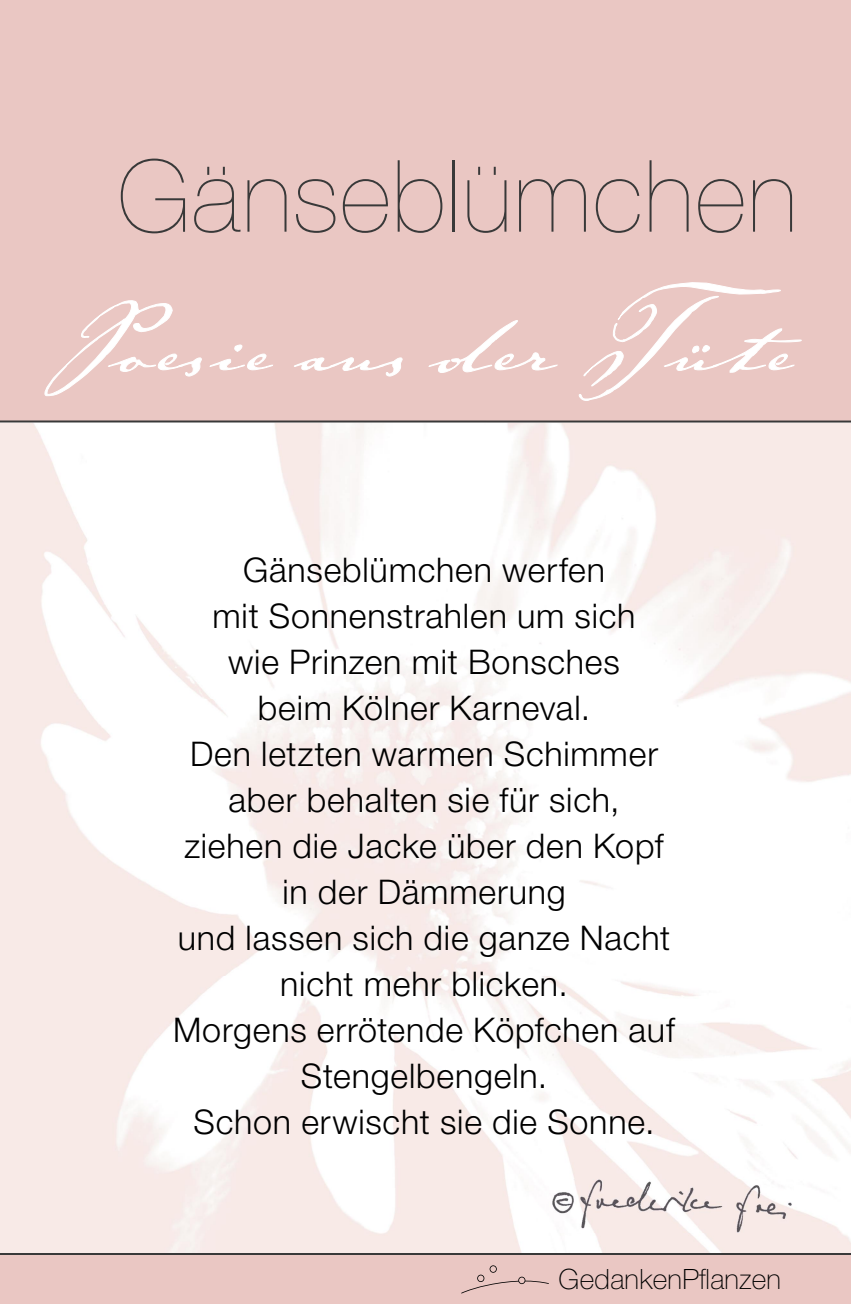
<style>
.page{position:relative;width:851px;height:1304px;background:#fff}
.page>*{position:absolute;margin:0;border:0;box-sizing:border-box;transform-origin:0 0}
.t1{font:128px "Johann Sparkling ITC";letter-spacing:-.01em;color:#fff}
.t2{font:200 100px "Helvetica Neue LT";letter-spacing:.015em;color:#393939}
.t3{font:300 34px/46px "Helvetica Neue LT";letter-spacing:.025em;color:#000;text-align:center}
.t4{font:100 28px "Helvetica Neue LT";letter-spacing:.01em;color:#000}
</style>
<div class="page">
<div style="left:0;top:0;width:850px;height:420px;background:#eac7c3"></div>
<svg style="left:44px;top:300px;width:158px;height:96px;background:#ebcbc7"></svg>
<svg style="left:209px;top:344px;width:64px;height:27px;background:#ecceca"></svg>
<svg style="left:293px;top:357px;width:110px;height:20px;background:#edd0cc"></svg>
<svg style="left:428px;top:320px;width:130px;height:53px;background:#ebcbc7"></svg>
<svg style="left:578px;top:282px;width:224px;height:119px;background:#ebcac6"></svg>
<div style="left:0;top:1255px;width:850px;height:49px;background:#eac7c3"></div>
<hr style="left:0;top:1253px;width:850px;height:2px;background:#393939">
<hr style="left:0;top:420px;width:850px;height:3px;background:#393939">
<img style="left:549px;top:1180px;width:243px;height:53px">
<h2 class="t2" style="left:118px;top:139px;width:681px">Gänseblümchen</h2>
<h1 class="t1" style="left:53px;top:250px;width:740px">Poesie aus der Tüte</h1>
<p class="t3" style="left:173px;top:547px;width:503px">Gänseblümchen werfen<br>mit Sonnenstrahlen um sich<br>wie Prinzen mit Bonsches<br>beim Kölner Karneval.<br>Den letzten warmen Schimmer aber behalten sie für sich,<br>ziehen die Jacke über den Kopf in der Dämmerung<br>und lassen sich die ganze Nacht nicht mehr blicken.<br>Morgens errötende Köpfchen auf<br>Stengelbengeln.<br>Schon erwischt sie die Sonne.</p>
<p class="t4" style="left:558px;top:1263px;width:224px">GedankenPflanzen</p>
</div>
